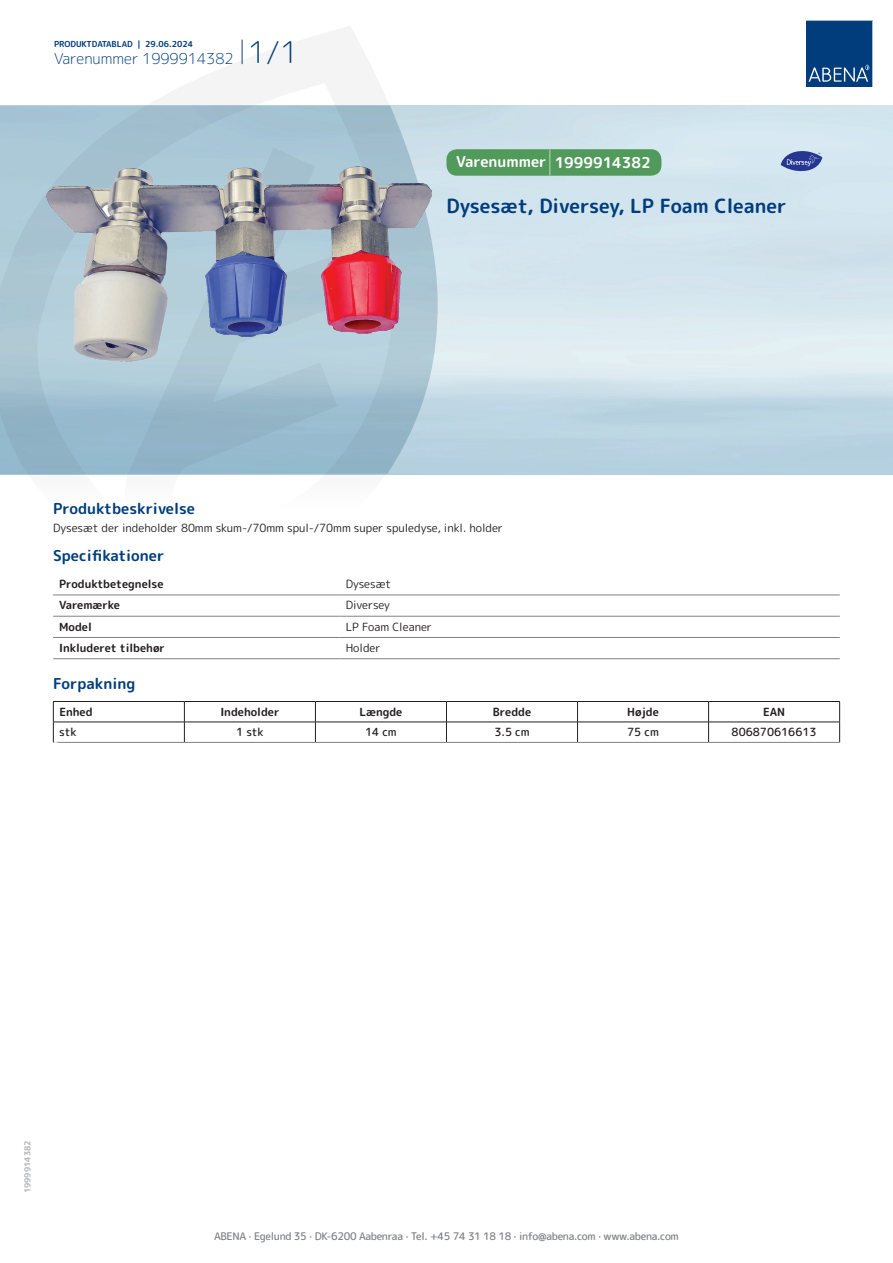
<style>
.page{position:relative;width:893px;height:1263px;background:#fff}
.page>*{position:absolute;margin:0;border:0;box-sizing:border-box;transform-origin:0 0}
.t1{font:700 19.5px "Rounded Mplus 1 c";color:#013d7d}
.t2{font:700 15px "Rounded Mplus 1 c";color:#013d7d}
.t3{font:300 15px "Rounded Mplus 1 c";color:#013d7d}
.t4{font:700 15px "Rounded Mplus 1 c";color:#fff}
.t5{font:11.25px "Rounded Mplus 1 c";color:#231f20}
.t6{font:700 11.25px "Rounded Mplus 1 c";color:#231f20}
.t7{font:500 11.25px "Rounded Mplus 1 c";color:#231f20}
.t8{font:500 10.5px "Rounded Mplus 1 c";letter-spacing:-.03em;color:#808285}
.t9{font:700 10.5px "Rounded Mplus 1 c";color:#fff}
.t10{font:700 8.25px "Rounded Mplus 1 c";color:#013d7d}
.t11{font:700 8.25px "Rounded Mplus 1 c";color:#b2b3b7}
.s1{font-size:30px}
.s2{font-size:25.5px}
</style>
<div class="page">
<svg style="left:0;top:26px;width:439px;height:569px"></svg>
<svg style="left:0;top:106px;width:438px;height:368px;background:#a3c1d1"></svg>
<svg style="left:242px;top:40px;width:1px;height:24px"></svg>
<svg style="left:806px;top:20px;width:67px;height:67px;background:#144b86"></svg>
<img style="left:47px;top:167px;width:384px;height:194px">
<hr style="left:53px;top:595px;width:287px;height:1px;background:#808285">
<hr style="left:340px;top:595px;width:500px;height:1px;background:#808285">
<hr style="left:53px;top:616px;width:287px;height:1px;background:#808285">
<hr style="left:340px;top:616px;width:500px;height:1px;background:#808285">
<hr style="left:53px;top:637px;width:287px;height:1px;background:#808285">
<hr style="left:340px;top:637px;width:500px;height:1px;background:#808285">
<hr style="left:53px;top:658px;width:287px;height:1px;background:#808285">
<hr style="left:340px;top:658px;width:500px;height:1px;background:#808285">
<hr style="left:53px;top:701px;width:131px;height:1px;background:#231f20">
<hr style="left:184px;top:701px;width:131px;height:1px;background:#231f20">
<hr style="left:315px;top:701px;width:131px;height:1px;background:#231f20">
<hr style="left:446px;top:701px;width:131px;height:1px;background:#231f20">
<hr style="left:577px;top:701px;width:132px;height:1px;background:#231f20">
<hr style="left:709px;top:701px;width:131px;height:1px;background:#231f20">
<hr style="left:53px;top:722px;width:131px;height:1px;background:#231f20">
<svg style="left:53px;top:702px;width:1px;height:40px"></svg>
<hr style="left:184px;top:722px;width:131px;height:1px;background:#231f20">
<svg style="left:184px;top:702px;width:1px;height:40px"></svg>
<hr style="left:315px;top:722px;width:131px;height:1px;background:#231f20">
<svg style="left:315px;top:702px;width:1px;height:40px"></svg>
<hr style="left:446px;top:722px;width:131px;height:1px;background:#231f20">
<svg style="left:446px;top:702px;width:1px;height:40px"></svg>
<hr style="left:577px;top:722px;width:132px;height:1px;background:#231f20">
<svg style="left:577px;top:702px;width:1px;height:40px"></svg>
<hr style="left:709px;top:722px;width:131px;height:1px;background:#231f20">
<svg style="left:708px;top:702px;width:1px;height:40px"></svg>
<svg style="left:839px;top:702px;width:1px;height:40px"></svg>
<hr style="left:53px;top:742px;width:131px;height:1px;background:#808285">
<hr style="left:184px;top:742px;width:131px;height:1px;background:#808285">
<hr style="left:315px;top:742px;width:131px;height:1px;background:#808285">
<hr style="left:446px;top:742px;width:131px;height:1px;background:#808285">
<hr style="left:577px;top:742px;width:132px;height:1px;background:#808285">
<hr style="left:709px;top:742px;width:131px;height:1px;background:#808285">
<div style="left:446px;top:149px;width:215px;height:27px;background:#52995c;border-radius:10px"></div>
<svg style="left:781px;top:151px;width:41px;height:20px"></svg>
<p class="t10" style="left:54px;top:38px;width:141px">PRODUKTDATABLAD | 29.06.2024</p>
<h2 class="t3" style="left:54px;top:48px;width:246px">Varenummer 1999914382 <span class="s1">1/1</span></h2>
<h2 class="t4" style="left:456px;top:152px;width:196px">Varenummer <span class="s2">|</span> 1999914382</h2>
<h1 class="t1" style="left:446px;top:192px;width:342px">Dysesæt, Diversey, LP Foam Cleaner</h1>
<h2 class="t2" style="left:53px;top:498px;width:143px">Produktbeskrivelse</h2>
<p class="t5" style="left:53px;top:520px;width:451px">Dysesæt der indeholder 80mm skum-/70mm spul-/70mm super spuledyse, inkl. holder</p>
<h2 class="t2" style="left:53px;top:545px;width:113px">Specifikationer</h2>
<p class="t6" style="left:59px;top:576px;width:106px">Produktbetegnelse</p>
<p class="t5" style="left:346px;top:576px;width:47px">Dysesæt</p>
<p class="t6" style="left:59px;top:597px;width:62px">Varemærke</p>
<p class="t5" style="left:346px;top:597px;width:46px">Diversey</p>
<p class="t6" style="left:59px;top:618px;width:34px">Model</p>
<p class="t5" style="left:346px;top:618px;width:88px">LP Foam Cleaner</p>
<p class="t6" style="left:59px;top:640px;width:107px">Inkluderet tilbehør</p>
<p class="t5" style="left:346px;top:640px;width:36px">Holder</p>
<h2 class="t2" style="left:53px;top:673px;width:84px">Forpakning</h2>
<p class="t6" style="left:59px;top:704px;width:35px">Enhed</p>
<p class="t6" style="left:220px;top:704px;width:61px">Indeholder</p>
<p class="t6" style="left:359px;top:704px;width:44px">Længde</p>
<p class="t6" style="left:493px;top:704px;width:40px">Bredde</p>
<p class="t6" style="left:627px;top:704px;width:33px">Højde</p>
<p class="t6" style="left:763px;top:704px;width:24px">EAN</p>
<p class="t7" style="left:59px;top:724px;width:19px">stk</p>
<p class="t7" style="left:236px;top:724px;width:29px">1 stk</p>
<p class="t7" style="left:365px;top:724px;width:33px">14 cm</p>
<p class="t7" style="left:494px;top:724px;width:37px">3.5 cm</p>
<p class="t7" style="left:627px;top:724px;width:33px">75 cm</p>
<p class="t7" style="left:732px;top:724px;width:87px">806870616613</p>
<p class="t9" style="left:53px;top:738px;width:7px">*</p>
<p class="t11" style="left:22px;top:1193px;width:54px;rotate:-90deg">1999914382</p>
<p class="t8" style="left:214px;top:1229px;width:466px">ABENA · Egelund 35 · DK-6200 Aabenraa · Tel. +45 74 31 18 18 · info@abena.com · www.abena.com</p>
</div>
